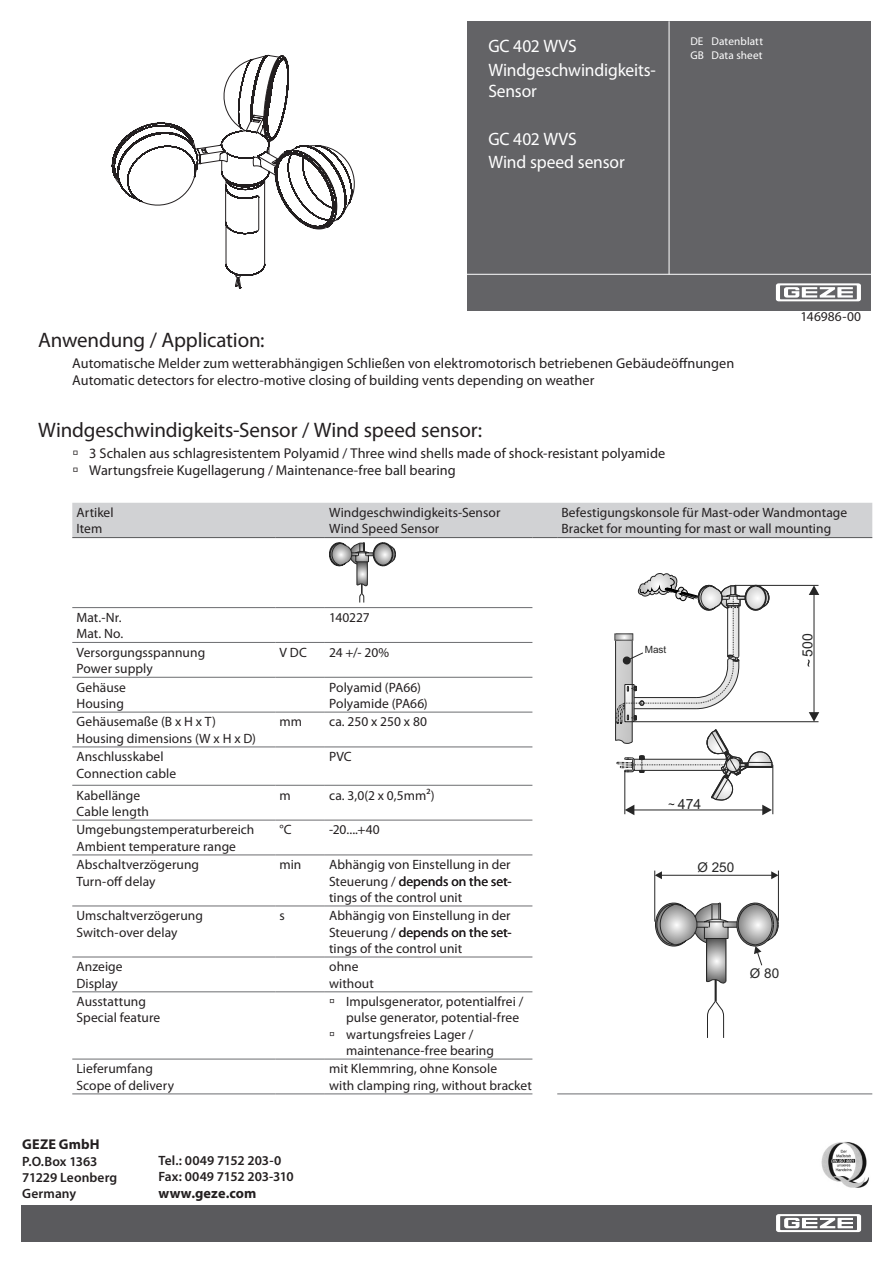
<style>
.page{position:relative;width:893px;height:1263px;background:#fff}
.page>*{position:absolute;margin:0;border:0;box-sizing:border-box;transform-origin:0 0}
.Überschrift_1__Übe{font:21px "Myriad Pro";letter-spacing:-.005em;color:#231f20}
.Titel__Überformate{font:18px/21.6px "Myriad Pro";letter-spacing:-.005em;color:#fff}
.Grundtext__Überfor{font:14.25px "Myriad Pro";letter-spacing:.005em;color:#231f20}
.Liste_Ebene_1__Übe{font:14.25px "Myriad Pro";color:#231f20}
.Adresse_GEZE_fett{font:700 14.25px "Myriad Pro";letter-spacing:.01em;color:#231f20}
.t1{font:13.95px "Arial";color:#262626}
.Tabelle_Grundtext{font:13.5px/16.2px "Myriad Pro";letter-spacing:.005em;color:#231f20;text-align:justify}
.Tabelle_Liste{font:13.5px/16.2px "Myriad Pro";letter-spacing:.005em;color:#231f20}
.Adresse_GEZE__Über{font:600 13.5px "Myriad Pro";color:#231f20}
.Material-Zeichnung{font:13.5px "Myriad Pro";letter-spacing:.01em;color:#231f20}
.t2{font:13.5px "Arial";color:#262626}
.Titel__Überformate-2{font:11.25px "Myriad Pro";letter-spacing:.01em;color:#fff}
.t3{font:10.05px "Arial";color:#262626}
</style>
<div class="page">
<svg style="left:111px;top:55px;width:244px;height:218px"></svg>
<svg style="left:224px;top:184px;width:35px;height:104px"></svg>
<div style="left:467px;top:21px;width:404px;height:289px;background:#636366"></div>
<hr style="left:669px;top:21px;width:1px;height:253px;background:#fff">
<hr style="left:465px;top:274px;width:422px;height:1px;background:#fff">
<svg style="left:776px;top:283px;width:85px;height:18px"></svg>
<hr style="left:72px;top:820px;width:203px;height:1px;background:#6c6d70">
<hr style="left:275px;top:820px;width:50px;height:1px;background:#6c6d70">
<hr style="left:325px;top:820px;width:207px;height:1px;background:#6c6d70">
<hr style="left:72px;top:855px;width:203px;height:1px;background:#6c6d70">
<hr style="left:275px;top:855px;width:50px;height:1px;background:#6c6d70">
<hr style="left:325px;top:855px;width:207px;height:1px;background:#6c6d70">
<hr style="left:72px;top:906px;width:203px;height:1px;background:#6c6d70">
<hr style="left:275px;top:906px;width:50px;height:1px;background:#6c6d70">
<hr style="left:325px;top:906px;width:207px;height:1px;background:#6c6d70">
<hr style="left:72px;top:957px;width:203px;height:1px;background:#6c6d70">
<hr style="left:275px;top:957px;width:50px;height:1px;background:#6c6d70">
<hr style="left:325px;top:957px;width:207px;height:1px;background:#6c6d70">
<hr style="left:72px;top:991px;width:203px;height:1px;background:#6c6d70">
<hr style="left:275px;top:991px;width:50px;height:1px;background:#6c6d70">
<hr style="left:325px;top:991px;width:207px;height:1px;background:#6c6d70">
<hr style="left:72px;top:1059px;width:203px;height:1px;background:#6c6d70">
<hr style="left:275px;top:1059px;width:50px;height:1px;background:#6c6d70">
<hr style="left:325px;top:1059px;width:207px;height:1px;background:#6c6d70">
<hr style="left:72px;top:1094px;width:203px;height:1px;background:#6c6d70">
<hr style="left:275px;top:1094px;width:50px;height:1px;background:#6c6d70">
<hr style="left:325px;top:1094px;width:207px;height:1px;background:#6c6d70">
<hr style="left:557px;top:1094px;width:315px;height:1px;background:#6c6d70">
<svg style="left:72px;top:503px;width:800px;height:312px"></svg>
<hr style="left:654px;top:870px;width:1px;height:51px;background:#262626">
<hr style="left:778px;top:870px;width:1px;height:51px;background:#262626">
<hr style="left:661px;top:875px;width:111px;height:1px;background:#262626">
<svg style="left:655px;top:871px;width:7px;height:8px"></svg>
<svg style="left:771px;top:871px;width:7px;height:8px"></svg>
<svg style="left:655px;top:900px;width:124px;height:138px"></svg>
<div style="left:21px;top:1205px;width:851px;height:37px;background:#5a5a5d"></div>
<svg style="left:776px;top:1214px;width:85px;height:18px"></svg>
<img style="left:821px;top:1142px;width:48px;height:46px">
<p class="Titel__Überformate" style="left:488px;top:35px;width:90px">GC 402 WVS</p>
<p class="Titel__Überformate" style="left:488px;top:58px;width:169px">Windgeschwindigkeits-<br>Sensor</p>
<p class="Titel__Überformate" style="left:488px;top:127px;width:90px">GC 402 WVS</p>
<p class="Titel__Überformate" style="left:488px;top:151px;width:138px">Wind speed sensor</p>
<p class="Titel__Überformate-2" style="left:690px;top:34px;width:74px">DE Datenblatt</p>
<p class="Titel__Überformate-2" style="left:690px;top:48px;width:74px">GB Data sheet</p>
<p class="Material-Zeichnung" style="left:801px;top:308px;width:62px">146986-00</p>
<p class="Überschrift_1__Übe" style="left:38px;top:327px;width:228px">Anwendung / Application:</p>
<p class="Grundtext__Überfor" style="left:72px;top:354px;width:663px">Automatische Melder zum wetterabhängigen Schließen von elektromotorisch betriebenen Gebäudeöffnungen</p>
<p class="Grundtext__Überfor" style="left:72px;top:371px;width:524px">Automatic detectors for electro-motive closing of building vents depending on weather</p>
<p class="Überschrift_1__Übe" style="left:38px;top:417px;width:445px">Windgeschwindigkeits-Sensor / Wind speed sensor:</p>
<p class="Liste_Ebene_1__Übe" style="left:73px;top:445px;width:594px">→ 3 Schalen aus schlagresistentem Polyamid / Three wind shells made of shock-resistant polyamide</p>
<p class="Liste_Ebene_1__Übe" style="left:73px;top:462px;width:385px">→ Wartungsfreie Kugellagerung / Maintenance-free ball bearing</p>
<p class="Tabelle_Grundtext" style="left:77px;top:504px;width:39px">Artikel</p>
<p class="Tabelle_Grundtext" style="left:77px;top:520px;width:27px">Item</p>
<p class="Tabelle_Grundtext" style="left:561px;top:504px;width:287px">Befestigungskonsole für Mast-oder Wandmontage</p>
<p class="Tabelle_Grundtext" style="left:561px;top:520px;width:271px">Bracket for mounting for mast or wall mounting</p>
<p class="Tabelle_Grundtext" style="left:329px;top:504px;width:173px">Windgeschwindigkeits-Sensor</p>
<p class="Tabelle_Grundtext" style="left:329px;top:520px;width:112px">Wind Speed Sensor</p>
<p class="Tabelle_Grundtext" style="left:77px;top:609px;width:46px">Mat.-Nr.</p>
<p class="Tabelle_Grundtext" style="left:77px;top:625px;width:48px">Mat. No.</p>
<p class="Tabelle_Grundtext" style="left:329px;top:609px;width:42px">140227</p>
<p class="Tabelle_Grundtext" style="left:77px;top:644px;width:130px">Versorgungsspannung</p>
<p class="Tabelle_Grundtext" style="left:77px;top:660px;width:78px">Power supply</p>
<p class="Tabelle_Grundtext" style="left:280px;top:644px;width:29px">V DC</p>
<p class="Tabelle_Grundtext" style="left:329px;top:644px;width:62px">24 +/- 20%</p>
<p class="Tabelle_Grundtext" style="left:77px;top:679px;width:51px">Gehäuse</p>
<p class="Tabelle_Grundtext" style="left:77px;top:695px;width:49px">Housing</p>
<p class="Tabelle_Grundtext" style="left:329px;top:679px;width:93px">Polyamid (PA66)</p>
<p class="Tabelle_Grundtext" style="left:329px;top:695px;width:100px">Polyamide (PA66)</p>
<p class="Tabelle_Grundtext" style="left:77px;top:714px;width:141px">Gehäusemaße (B x H x T)</p>
<p class="Tabelle_Grundtext" style="left:77px;top:730px;width:181px">Housing dimensions (W x H x D)</p>
<p class="Tabelle_Grundtext" style="left:280px;top:714px;width:24px">mm</p>
<p class="Tabelle_Grundtext" style="left:329px;top:714px;width:99px">ca. 250 x 250 x 80</p>
<p class="Tabelle_Grundtext" style="left:77px;top:748px;width:89px">Anschlusskabel</p>
<p class="Tabelle_Grundtext" style="left:77px;top:765px;width:101px">Connection cable</p>
<p class="Tabelle_Grundtext" style="left:329px;top:748px;width:24px">PVC</p>
<p class="Tabelle_Grundtext" style="left:77px;top:787px;width:65px">Kabellänge</p>
<p class="Tabelle_Grundtext" style="left:77px;top:803px;width:74px">Cable length</p>
<p class="Tabelle_Grundtext" style="left:280px;top:787px;width:13px">m</p>
<p class="Tabelle_Grundtext" style="left:329px;top:787px;width:107px">ca. 3,0(2 x 0,5mm²)</p>
<p class="Tabelle_Grundtext" style="left:77px;top:822px;width:179px">Umgebungstemperaturbereich</p>
<p class="Tabelle_Grundtext" style="left:77px;top:838px;width:161px">Ambient temperature range</p>
<p class="Tabelle_Grundtext" style="left:280px;top:822px;width:14px">°C</p>
<p class="Tabelle_Grundtext" style="left:329px;top:822px;width:52px">-20....+40</p>
<p class="Tabelle_Grundtext" style="left:77px;top:856px;width:124px">Abschaltverzögerung</p>
<p class="Tabelle_Grundtext" style="left:77px;top:873px;width:80px">Turn-off delay</p>
<p class="Tabelle_Grundtext" style="left:280px;top:856px;width:23px">min</p>
<p class="Tabelle_Grundtext" style="left:329px;top:856px;width:184px">Abhängig von Einstellung in der Steuerung / depends on the set&shy;tings of the control unit</p>
<p class="Tabelle_Grundtext" style="left:77px;top:907px;width:128px">Umschaltverzögerung</p>
<p class="Tabelle_Grundtext" style="left:77px;top:924px;width:102px">Switch-over delay</p>
<p class="Tabelle_Grundtext" style="left:280px;top:907px;width:7px">s</p>
<p class="Tabelle_Grundtext" style="left:329px;top:907px;width:184px">Abhängig von Einstellung in der Steuerung / depends on the set&shy;tings of the control unit</p>
<p class="Tabelle_Grundtext" style="left:77px;top:958px;width:48px">Anzeige</p>
<p class="Tabelle_Grundtext" style="left:77px;top:975px;width:43px">Display</p>
<p class="Tabelle_Grundtext" style="left:329px;top:958px;width:31px">ohne</p>
<p class="Tabelle_Grundtext" style="left:329px;top:975px;width:46px">without</p>
<p class="Tabelle_Grundtext" style="left:77px;top:993px;width:71px">Ausstattung</p>
<p class="Tabelle_Grundtext" style="left:77px;top:1009px;width:85px">Special feature</p>
<p class="Tabelle_Liste" style="left:346px;top:993px;width:179px;text-indent:-17px">→ Impulsgenerator, potentialfrei / pulse generator, potential-free</p>
<p class="Tabelle_Liste" style="left:346px;top:1026px;width:149px;text-indent:-17px">→ wartungsfreies Lager / maintenance-free bearing</p>
<p class="Tabelle_Grundtext" style="left:77px;top:1060px;width:78px">Lieferumfang</p>
<p class="Tabelle_Grundtext" style="left:77px;top:1077px;width:99px">Scope of delivery</p>
<p class="Tabelle_Grundtext" style="left:329px;top:1060px;width:170px">mit Klemmring, ohne Konsole</p>
<p class="Tabelle_Grundtext" style="left:329px;top:1077px;width:204px">with clamping ring, without bracket</p>
<p class="Adresse_GEZE_fett" style="left:22px;top:1135px;width:79px">GEZE GmbH</p>
<p class="Adresse_GEZE__Über" style="left:22px;top:1152px;width:77px">P.O.Box 1363</p>
<p class="Adresse_GEZE__Über" style="left:22px;top:1168px;width:96px">71229 Leonberg</p>
<p class="Adresse_GEZE__Über" style="left:22px;top:1185px;width:55px">Germany</p>
<p class="Adresse_GEZE__Über" style="left:158px;top:1152px;width:124px">Tel.: 0049 7152 203-0</p>
<p class="Adresse_GEZE__Über" style="left:158px;top:1168px;width:137px">Fax: 0049 7152 203-310</p>
<p class="Adresse_GEZE_fett" style="left:158px;top:1184px;width:100px">www.geze.com</p>
<p class="t3" style="left:645px;top:643px;width:23px">Mast</p>
<p class="t1" style="left:798px;top:657px;width:25px;rotate:-90deg">500</p>
<p class="t1" style="left:678px;top:795px;width:25px">474</p>
<p class="t2" style="left:698px;top:859px;width:38px">Ø 250</p>
<p class="t2" style="left:750px;top:965px;width:31px">Ø 80</p>
</div>
